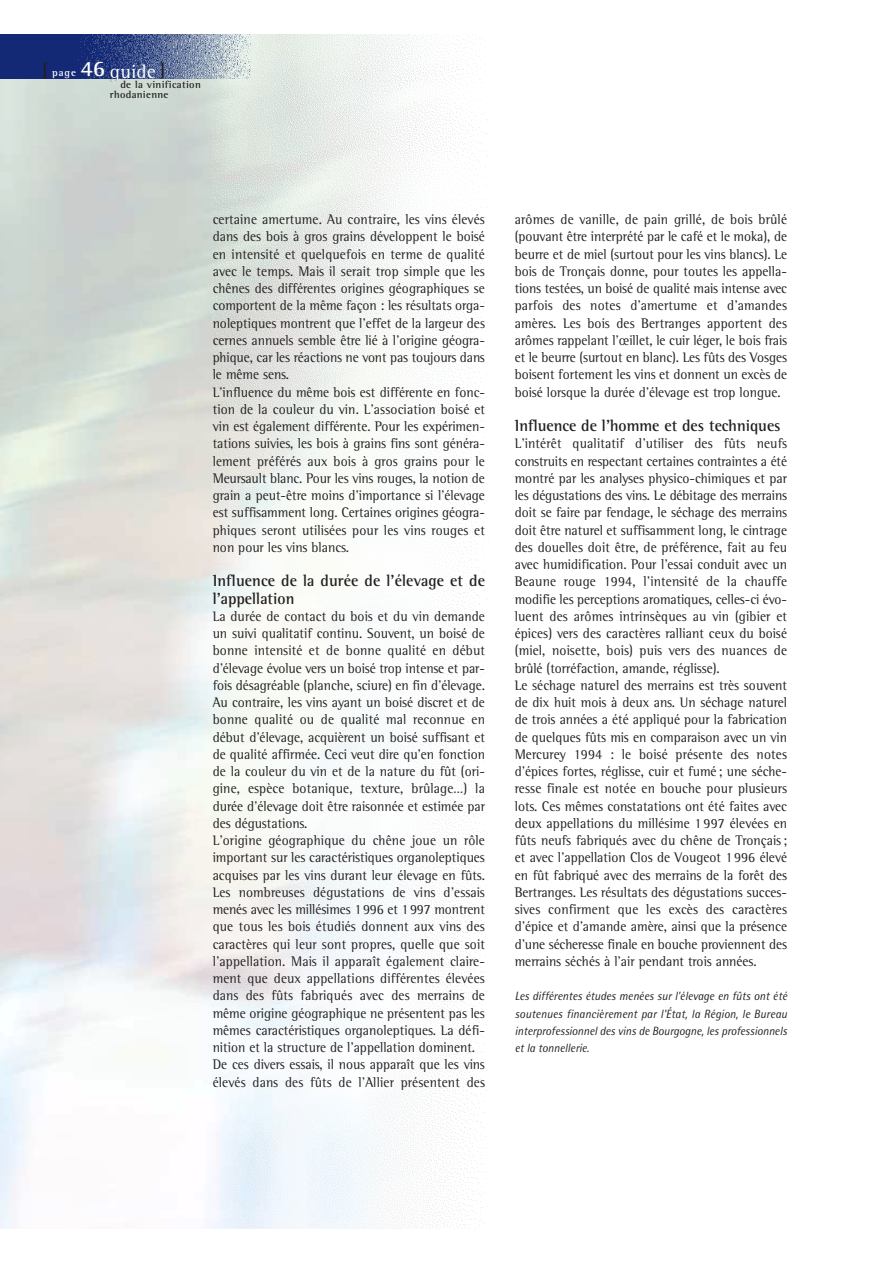
<style>
.page{position:relative;width:893px;height:1263px;background:#fff}
.page>*{position:absolute;margin:0;border:0;box-sizing:border-box;transform-origin:0 0}
.t1{font:700 16.5px/17.2px "Rotis Semi Serif";color:#231f20;scale:.95 1}
.t2{font:14.25px/17.2px "Rotis Semi Serif";color:#231f20;scale:.95 1}
.t3{font:italic 12px/17.2px "Rotis Semi Sans";letter-spacing:-.005em;color:#231f20;text-align:justify;scale:.95 1}
.t4{font:700 10.5px/11.4px "Rotis Semi Serif";letter-spacing:.03em;color:#231f20}
.s1{font-size:18px}
.s2{color:#fff}
.s3{font-size:22.5px;color:#fff}
.s4{font-weight:400;font-size:19.5px}
.s5{font-weight:400;font-size:19.5px;color:#fff}
</style>
<div class="page">
<img style="left:192px;top:34px;width:297px;height:1194px">
<img style="left:0;top:34px;width:256px;height:45px">
<p class="t4" style="left:120px;top:68px;width:82px;text-indent:-78px"><span class="s1">[</span> <span class="s2">page</span> <span class="s3">46</span> <span class="s4">g</span><span class="s5">uide</span> <span class="s1">]<br></span>de la vinification</p>
<p class="t4" style="left:110px;top:90px;width:60px">rhodanienne</p>
<p class="t2" style="left:213px;top:212px;width:288px">certaine amertume. Au contraire, les vins élevés dans des bois à gros grains développent le boisé en intensité et quelquefois en terme de qualité avec le temps. Mais il serait trop simple que les chênes des différentes origines géographiques se comportent de la même façon : les résultats orga&shy;noleptiques montrent que l'effet de la largeur des cernes annuels semble être lié à l'origine géogra&shy;phique, car les réactions ne vont pas toujours dans le même sens.<br>L'influence du même bois est différente en fonc&shy;tion de la couleur du vin. L'association boisé et vin est également différente. Pour les expérimen&shy;tations suivies, les bois à grains fins sont généra&shy;lement préférés aux bois à gros grains pour le Meursault blanc. Pour les vins rouges, la notion de grain a peut-être moins d'importance si l'élevage est suffisamment long. Certaines origines géogra&shy;phiques seront utilisées pour les vins rouges et non pour les vins blancs.</p>
<p class="t1" style="left:213px;top:574px;width:288px">Influence de la durée de l'élevage et de l'appellation</p>
<p class="t2" style="left:213px;top:609px;width:288px">La durée de contact du bois et du vin demande un suivi qualitatif continu. Souvent, un boisé de bonne intensité et de bonne qualité en début d'élevage évolue vers un boisé trop intense et par&shy;fois désagréable (planche, sciure) en fin d'élevage.<br>Au contraire, les vins ayant un boisé discret et de bonne qualité ou de qualité mal reconnue en début d'élevage, acquièrent un boisé suffisant et de qualité affirmée. Ceci veut dire qu'en fonction de la couleur du vin et de la nature du fût (ori&shy;gine, espèce botanique, texture, brûlage…) la durée d'élevage doit être raisonnée et estimée par des dégustations.<br>L'origine géographique du chêne joue un rôle important sur les caractéristiques organoleptiques acquises par les vins durant leur élevage en fûts.<br>Les nombreuses dégustations de vins d'essais menés avec les millésimes 1996 et 1997 montrent que tous les bois étudiés donnent aux vins des caractères qui leur sont propres, quelle que soit l'appellation. Mais il apparaît également claire&shy;ment que deux appellations différentes élevées dans des fûts fabriqués avec des merrains de même origine géographique ne présentent pas les mêmes caractéristiques organoleptiques. La défi&shy;nition et la structure de l'appellation dominent.<br>De ces divers essais, il nous apparaît que les vins élevés dans des fûts de l'Allier présentent des</p>
<p class="t2" style="left:514px;top:212px;width:288px;text-align:justify">arômes de vanille, de pain grillé, de bois brûlé (pouvant être interprété par le café et le moka), de beurre et de miel (surtout pour les vins blancs). Le bois de Tronçais donne, pour toutes les appella&shy;tions testées, un boisé de qualité mais intense avec parfois des notes d'amertume et d'amandes amères. Les bois des Bertranges apportent des arômes rappelant l'œillet, le cuir léger, le bois frais et le beurre (surtout en blanc). Les fûts des Vosges boisent fortement les vins et donnent un excès de boisé lorsque la durée d'élevage est trop longue.</p>
<p class="t1" style="left:514px;top:419px;width:281px">Influence de l'homme et des techniques</p>
<p class="t2" style="left:514px;top:436px;width:288px">L'intérêt qualitatif d'utiliser des fûts neufs construits en respectant certaines contraintes a été montré par les analyses physico-chimiques et par les dégustations des vins. Le débitage des merrains doit se faire par fendage, le séchage des merrains doit être naturel et suffisamment long, le cintrage des douelles doit être, de préférence, fait au feu avec humidification. Pour l'essai conduit avec un Beaune rouge 1994, l'intensité de la chauffe modifie les perceptions aromatiques, celles-ci évo&shy;luent des arômes intrinsèques au vin (gibier et épices) vers des caractères ralliant ceux du boisé (miel, noisette, bois) puis vers des nuances de brûlé (torréfaction, amande, réglisse).<br>Le séchage naturel des merrains est très souvent de dix huit mois à deux ans. Un séchage naturel de trois années a été appliqué pour la fabrication de quelques fûts mis en comparaison avec un vin Mercurey 1994 : le boisé présente des notes d'épices fortes, réglisse, cuir et fumé; une séche&shy;resse finale est notée en bouche pour plusieurs lots. Ces mêmes constatations ont été faites avec deux appellations du millésime 1997 élevées en fûts neufs fabriqués avec du chêne de Tronçais; et avec l'appellation Clos de Vougeot 1996 élevé en fût fabriqué avec des merrains de la forêt des Bertranges. Les résultats des dégustations succes&shy;sives confirment que les excès des caractères d'épice et d'amande amère, ainsi que la présence d'une sécheresse finale en bouche proviennent des merrains séchés à l'air pendant trois années.</p>
<p class="t3" style="left:514px;top:989px;width:288px">Les différentes études menées sur l'élevage en fûts ont été soutenues financièrement par l'État, la Région, le Bureau interprofessionnel des vins de Bourgogne, les professionnels et la tonnellerie.</p>
</div>
